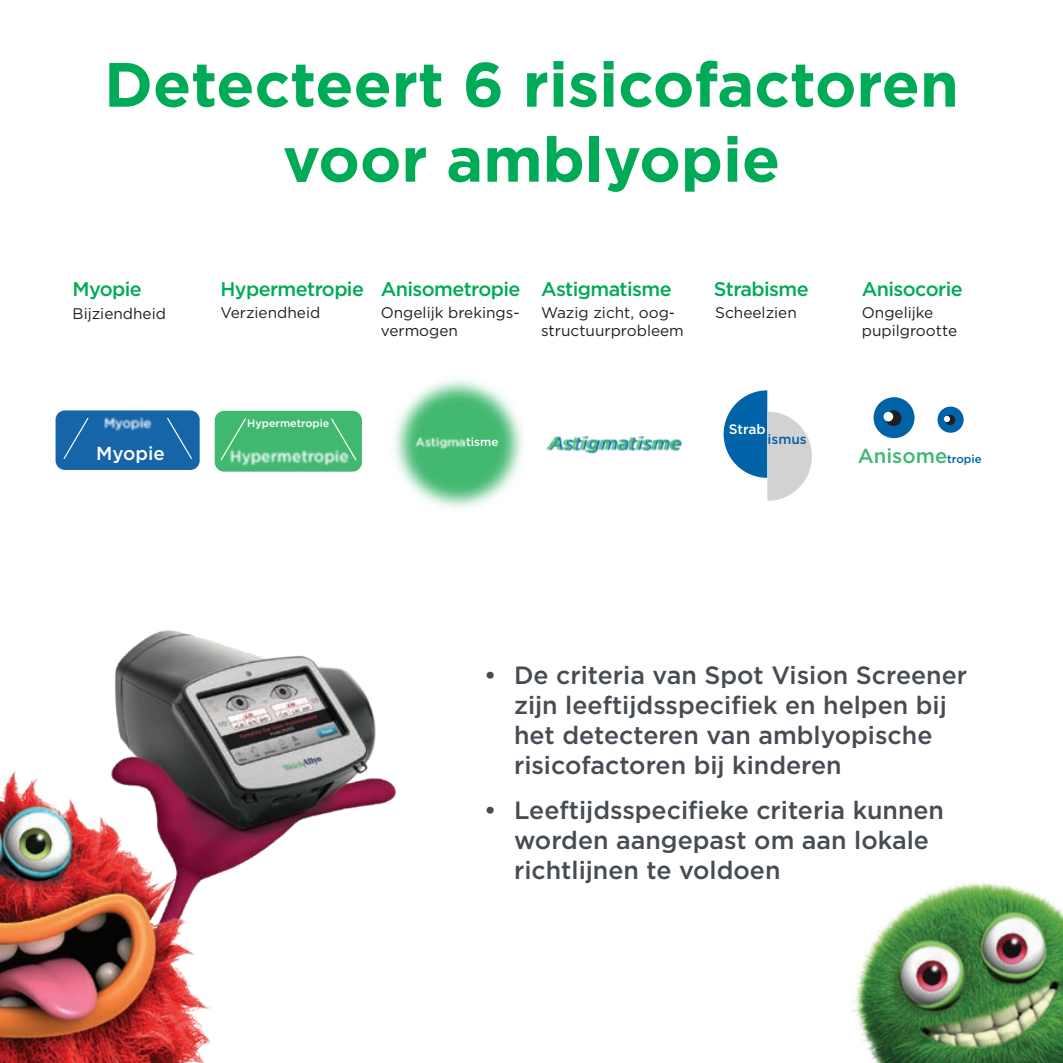
<style>
.page{position:relative;width:1063px;height:1063px;background:#fff}
.page>*{position:absolute;margin:0;border:0;box-sizing:border-box;transform-origin:0 0}
.t1{font:700 62.5px/75px "Gotham";color:#00ab57;text-align:center}
.t2{font:500 25px/30px "Gotham";color:#464b54}
.t3{font:500 20.25px "Gotham";color:#41b870}
.t4{font:500 19.75px "Gotham";letter-spacing:-.03em;color:#00ab57}
.t5{font:500 18.75px "Gotham";color:#fff}
.t6{font:15.5px/18.5px "Gotham";color:#231f20}
.t7{font:500 13.75px "Gotham";color:#fff}
.t8{font:500 13.75px "Gotham";color:#0163a8}
.t9{font:500 11.75px "Gotham";color:#fff}
.t10{font:500 10.75px "Gotham";color:#fff}
.s1{font-size:11.5px;color:#0163a8}
</style>
<div class="page">
<img style="left:55px;top:410px;width:145px;height:60px">
<svg style="left:63px;top:417px;width:26px;height:43px"></svg>
<svg style="left:166px;top:417px;width:27px;height:43px"></svg>
<img style="left:214px;top:410px;width:148px;height:62px">
<img style="left:391px;top:388px;width:100px;height:108px">
<img style="left:491px;top:386px;width:233px;height:117px">
<svg style="left:724px;top:390px;width:88px;height:111px"></svg>
<div style="left:874px;top:397px;width:41px;height:41px;background:#0163a7;border-radius:50%"></div>
<div style="left:886px;top:410px;width:15px;height:16px;background:#211e1e;border-radius:50%"></div>
<div style="left:884px;top:412px;width:9px;height:9px;background:#fff;border-radius:50%"></div>
<div style="left:938px;top:407px;width:26px;height:26px;background:#0163a7;border-radius:50%"></div>
<div style="left:945px;top:415px;width:10px;height:10px;background:#211e1e;border-radius:50%"></div>
<svg style="left:944px;top:416px;width:6px;height:6px"></svg>
<img style="left:115px;top:630px;width:281px;height:182px">
<img style="left:0;top:680px;width:336px;height:383px">
<img style="left:851px;top:882px;width:212px;height:181px">
<h1 class="t1" style="left:104px;top:47px;width:856px">Detecteert 6 risicofactoren voor amblyopie</h1>
<p class="t4" style="left:73px;top:276px;width:71px">Myopie</p>
<p class="t6" style="left:73px;top:304px;width:95px">Bijziendheid</p>
<p class="t5" style="left:96px;top:441px;width:70px">Myopie</p>
<p class="t4" style="left:220px;top:276px;width:145px">Hypermetropie</p>
<p class="t6" style="left:220px;top:303px;width:101px">Verziendheid</p>
<p class="t4" style="left:381px;top:276px;width:141px">Anisometropie</p>
<p class="t6" style="left:381px;top:303px;width:141px">Ongelijk brekings&shy;vermogen</p>
<p class="t4" style="left:541px;top:276px;width:132px">Astigmatisme</p>
<p class="t6" style="left:541px;top:303px;width:144px">Wazig zicht, oog&shy;structuurprobleem</p>
<p class="t10" style="left:247px;top:416px;width:84px">Hypermetropie</p>
<p class="t9" style="left:466px;top:434px;width:34px">tisme</p>
<p class="t4" style="left:714px;top:276px;width:96px">Strabisme</p>
<p class="t6" style="left:715px;top:303px;width:83px">Scheelzien</p>
<p class="t7" style="left:729px;top:420px;width:38px">Strab</p>
<p class="t8" style="left:768px;top:430px;width:41px">ismus</p>
<p class="t4" style="left:862px;top:276px;width:102px">Anisocorie</p>
<p class="t6" style="left:862px;top:303px;width:97px">Ongelijke pupilgrootte</p>
<p class="t3" style="left:858px;top:443px;width:125px">Anisome<span class="s1">tropie</span></p>
<p class="t2" style="left:514px;top:660px;width:455px;text-indent:-30px">• De criteria van Spot Vision Screener zijn leeftijdsspecifiek en helpen bij het detecteren van amblyopische risicofactoren bij kinderen</p>
<p class="t2" style="left:514px;top:794px;width:432px;text-indent:-30px">• Leeftijdsspecifieke criteria kunnen worden aangepast om aan lokale richtlijnen te voldoen</p>
</div>
